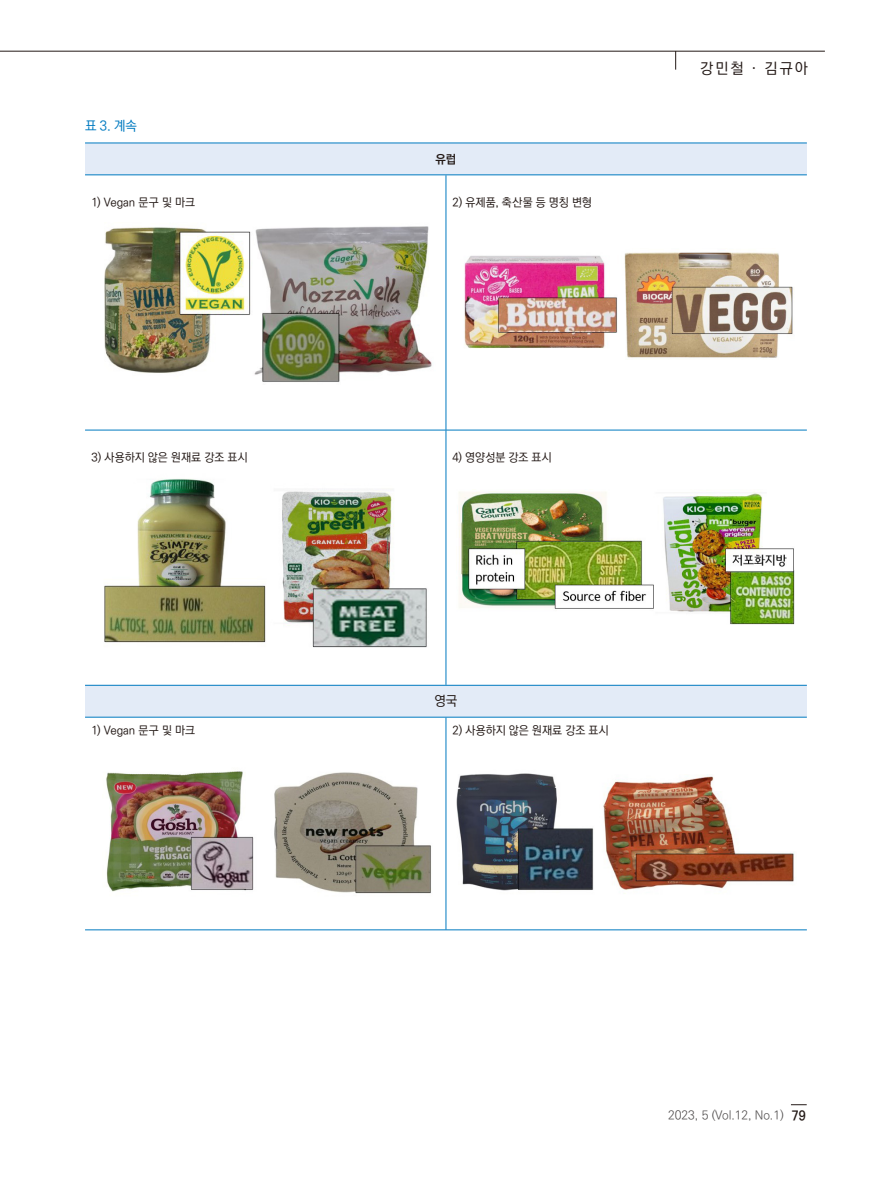
<style>
.page{position:relative;width:893px;height:1191px;background:#fff}
.page>*{position:absolute;margin:0;border:0;box-sizing:border-box;transform-origin:0 0}
.t1{font:500 15px "Ko Pub World Dotum";letter-spacing:.14em;color:#231916}
.t2{font:500 13.5px "Ko Pub World Dotum";color:#007ac0}
.t3{font:500 13.5px "Ko Pub World Dotum";color:#231916}
.t4{font:300 12px "Ko Pub World Dotum";letter-spacing:-.01em;color:#4d4a4a}
.t5{font:700 12px "Ko Pub World Dotum";color:#231916}
.t6{font:500 11.7px "Ko Pub World Dotum";letter-spacing:.005em;color:#231916}
.s1{font-weight:700;font-size:13.5px;color:#231916}
</style>
<div class="page">
<hr style="left:0;top:51px;width:825px;height:1px;background:#231916">
<svg style="left:791px;top:1104px;width:16px;height:1px"></svg>
<svg style="left:675px;top:51px;width:1px;height:19px"></svg>
<div style="left:85px;top:143px;width:722px;height:32px;background:#e3ebf7"></div>
<div style="left:85px;top:685px;width:722px;height:32px;background:#e3ebf7"></div>
<hr style="left:446px;top:175px;width:1px;height:255px;background:#007ac0">
<hr style="left:85px;top:430px;width:361px;height:1px;background:#007ac0">
<hr style="left:446px;top:430px;width:361px;height:1px;background:#007ac0">
<hr style="left:446px;top:430px;width:1px;height:255px;background:#007ac0">
<hr style="left:446px;top:717px;width:1px;height:212px;background:#007ac0">
<hr style="left:85px;top:929px;width:361px;height:1px;background:#007ac0">
<hr style="left:446px;top:929px;width:361px;height:1px;background:#007ac0">
<hr style="left:85px;top:142px;width:361px;height:1px;background:#007ac0">
<hr style="left:446px;top:142px;width:361px;height:1px;background:#007ac0">
<hr style="left:85px;top:174px;width:361px;height:1px;background:#007ac0">
<hr style="left:446px;top:174px;width:361px;height:1px;background:#007ac0">
<hr style="left:85px;top:685px;width:361px;height:1px;background:#007ac0">
<hr style="left:446px;top:685px;width:361px;height:1px;background:#007ac0">
<hr style="left:85px;top:716px;width:361px;height:1px;background:#007ac0">
<hr style="left:446px;top:716px;width:361px;height:1px;background:#007ac0">
<img style="left:104px;top:226px;width:328px;height:156px">
<img style="left:464px;top:252px;width:329px;height:106px">
<img style="left:104px;top:479px;width:323px;height:168px">
<img style="left:459px;top:491px;width:336px;height:133px">
<img style="left:106px;top:771px;width:325px;height:123px">
<img style="left:456px;top:773px;width:338px;height:118px">
<p class="t2" style="left:85px;top:116px;width:54px">표 3. 계속</p>
<p class="t5" style="left:435px;top:150px;width:22px">유럽</p>
<p class="t6" style="left:91px;top:194px;width:105px">1) Vegan 문구 및 마크</p>
<p class="t6" style="left:452px;top:194px;width:141px">2) 유제품, 축산물 등 명칭 변형</p>
<p class="t1" style="left:700px;top:57px;width:109px">강민철 〮 김규아</p>
<p class="t6" style="left:91px;top:449px;width:158px">3) 사용하지 않은 원재료 강조 표시</p>
<p class="t6" style="left:452px;top:449px;width:101px">4) 영양성분 강조 표시</p>
<p class="t3" style="left:435px;top:691px;width:24px">영국</p>
<p class="t6" style="left:91px;top:722px;width:105px">1) Vegan 문구 및 마크</p>
<p class="t6" style="left:452px;top:722px;width:158px">2) 사용하지 않은 원재료 강조 표시</p>
<p class="t4" style="left:668px;top:1106px;width:139px">2023, 5 (Vol.12, No.1) <span class="s1">79</span></p>
</div>
